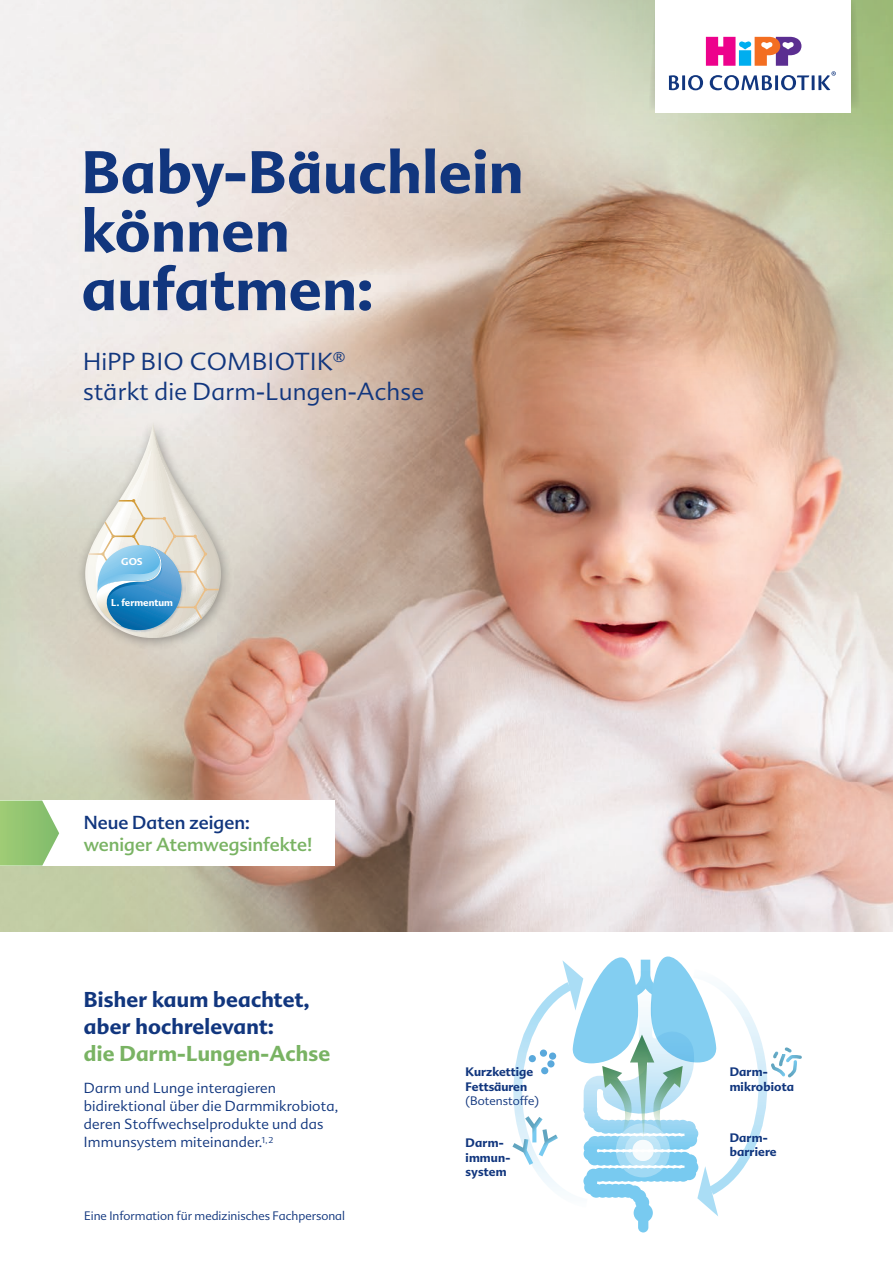
<style>
.page{position:relative;width:893px;height:1263px;background:#fff}
.page>*{position:absolute;margin:0;border:0;box-sizing:border-box;transform-origin:0 0}
.t1{font:700 58.5px/58.5px "Advert Pro";letter-spacing:.01em;color:#11367e}
.t2{font:300 24px/30px "Advert Pro";letter-spacing:.01em;color:#11367e}
.t3{font:700 21px/27px "Advert Pro";letter-spacing:.01em;color:#11367e}
.t4{font:700 21px "Advert Pro";letter-spacing:.01em;color:#79b363}
.t5{font:18.3px "Advert Pro";color:#79b363}
.t6{font:18.3px "Advert Pro";color:#11367e}
.t7{font:300 14.25px/18px "Advert Pro";letter-spacing:.01em;color:#11367e}
.t8{font:700 12px/14.4px "Advert Pro";letter-spacing:.01em;color:#11367e}
.t9{font:300 12px "Advert Pro";color:#11367e}
.t10{font:700 9.75px "Advert Pro";color:#fff}
</style>
<div class="page">
<img style="left:0;top:598px;width:893px;height:334px">
<img style="left:0;top:0;width:893px;height:598px">
<div style="left:0;top:800px;width:334px;height:65px;background:#fff"></div>
<svg style="left:0;top:800px;width:59px;height:65px;background:#a1cd85"></svg>
<svg style="left:512px;top:956px;width:290px;height:260px"></svg>
<div style="left:76px;top:416px;width:157px;height:234px;background:#231f20;opacity:.4"></div>
<svg style="left:85px;top:426px;width:136px;height:212px;background:#c7d3d4"></svg>
<svg style="left:648px;top:0;width:212px;height:111px"></svg>
<h1 class="t1" style="left:82px;top:143px;width:443px">Baby-Bäuchlein können aufatmen:</h1>
<h2 class="t2" style="left:83px;top:346px;width:342px">HiPP BIO COMBIOTIK<sup>®<br></sup>stärkt die Darm-Lungen-Achse</h2>
<p class="t10" style="left:121px;top:555px;width:23px">GOS</p>
<p class="t10" style="left:111px;top:596px;width:63px">L. fermentum</p>
<p class="t6" style="left:84px;top:810px;width:168px">Neue Daten zeigen:</p>
<p class="t5" style="left:84px;top:832px;width:230px">weniger Atemwegsinfekte!</p>
<h3 class="t3" style="left:84px;top:986px;width:227px">Bisher kaum beachtet, aber hochrelevant:</h3>
<h3 class="t4" style="left:84px;top:1040px;width:248px">die Darm-Lungen-Achse</h3>
<p class="t7" style="left:84px;top:1079px;width:256px">Darm und Lunge interagieren bidirektional über die Darmmikrobiota, deren Stoffwechselprodukte und das Immunsystem miteinander.<sup>1,2</sup></p>
<p class="t9" style="left:84px;top:1209px;width:262px">Eine Information für medizinisches Fachpersonal</p>
<p class="t8" style="left:466px;top:1065px;width:69px">Kurzkettige<br>Fettsäuren</p>
<p class="t9" style="left:466px;top:1093px;width:75px">(Botenstoffe)</p>
<p class="t8" style="left:466px;top:1135px;width:46px">Darm&shy;immun&shy;system</p>
<p class="t8" style="left:730px;top:1065px;width:66px">Darm&shy;mikrobiota</p>
<p class="t8" style="left:730px;top:1130px;width:48px">Darm&shy;barriere</p>
</div>
